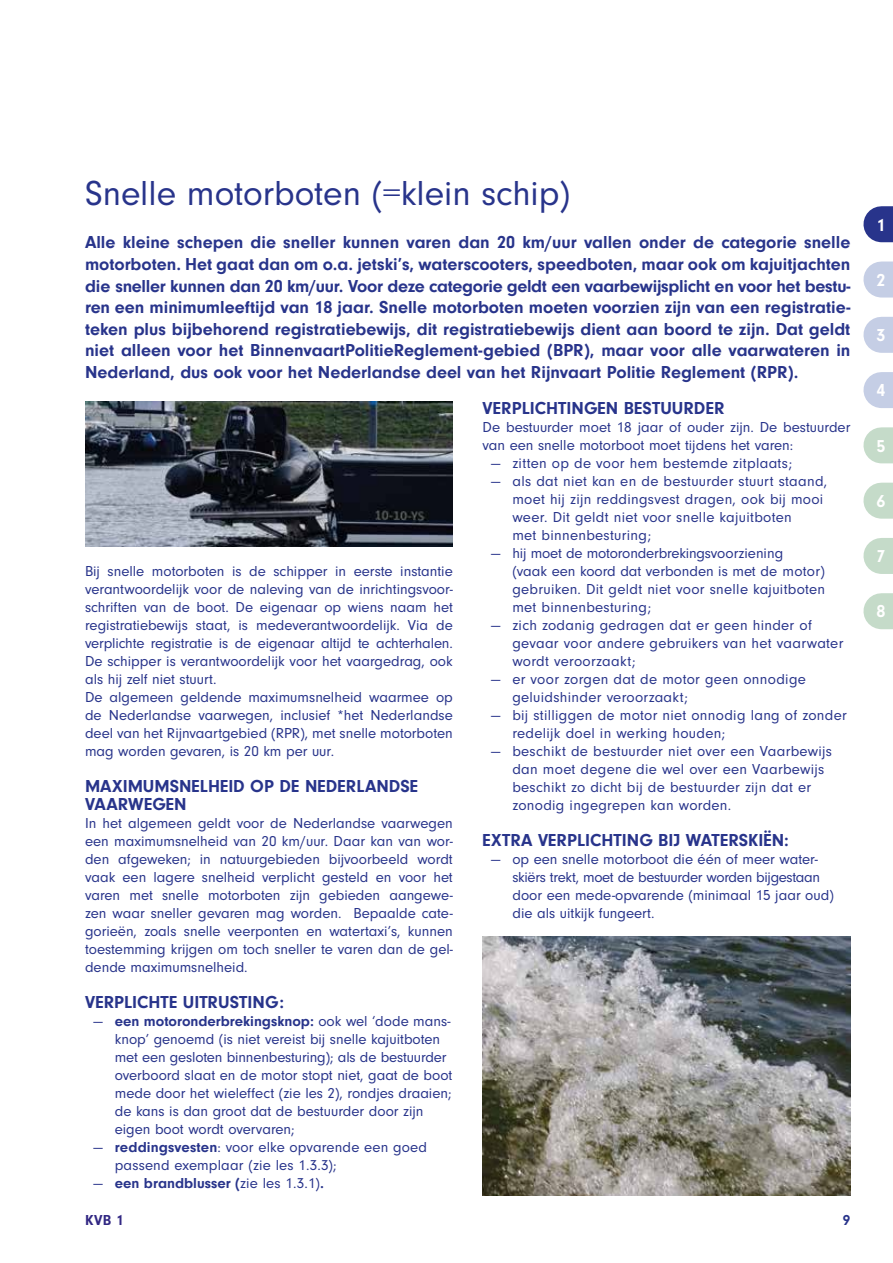
<style>
.page{position:relative;width:893px;height:1263px;background:#fff}
.page>*{position:absolute;margin:0;border:0;box-sizing:border-box;transform-origin:0 0}
.t1{font:36px "Neuzeit Gro";color:#28348b}
.t2{font:700 18px/21.6px "Neuzeit Gro";color:#28348b;text-align:justify}
.t3{font:700 18px "Neuzeit Gro";color:#fff}
.t4{font:15px/18px "Neuzeit Gro";color:#28348b}
.t5{font:15px/18px "Neuzeit Gro";letter-spacing:.02em;color:#28348b}
.t6{font:700 15px "Neuzeit Gro";color:#28348b}
.t7{font:700 15px "Neuzeit Gro";color:#312783}
.s1{font-weight:700}
.s2{font-weight:400}
</style>
<div class="page">
<div style="left:881px;top:206px;width:12px;height:36px;background:#28348b"></div>
<div style="left:881px;top:261px;width:12px;height:36px;background:#c5cee5"></div>
<div style="left:881px;top:317px;width:12px;height:36px;background:#c5cee5"></div>
<div style="left:881px;top:372px;width:12px;height:36px;background:#c5cee5"></div>
<div style="left:881px;top:427px;width:12px;height:36px;background:#c5dbc9"></div>
<div style="left:881px;top:483px;width:12px;height:36px;background:#c5dbc9"></div>
<div style="left:881px;top:538px;width:12px;height:36px;background:#c5dbc9"></div>
<div style="left:881px;top:593px;width:12px;height:36px;background:#c5dbc9"></div>
<img style="left:85px;top:401px;width:368px;height:145px">
<img style="left:483px;top:936px;width:367px;height:260px">
<h1 class="t1" style="left:85px;top:174px;width:487px">Snelle motorboten (=klein schip)</h1>
<p class="t2" style="left:85px;top:232px;width:767px">Alle kleine schepen die sneller kunnen varen dan 20 km/uur vallen onder de categorie snelle motorboten. Het gaat dan om o.a. jetski’s, waterscooters, speedboten, maar ook om kajuitjachten die sneller kunnen dan 20 km/uur. Voor deze categorie geldt een vaarbewijsplicht en voor het bestu&shy;ren een minimumleeftijd van 18 jaar. Snelle motorboten moeten voorzien zijn van een registratie&shy;teken plus bijbehorend registratiebewijs, dit registratiebewijs dient aan boord te zijn. Dat geldt niet alleen voor het BinnenvaartPolitieReglement-gebied (BPR), maar voor alle vaarwateren in Nederland, dus ook voor het Nederlandse deel van het Rijnvaart Politie Reglement (RPR).</p>
<p class="t4" style="left:85px;top:562px;width:369px">Bij snelle motorboten is de schipper in eerste instantie verantwoordelijk voor de naleving van de inrichtingsvoor&shy;schriften van de boot. De eigenaar op wiens naam het registratiebewijs staat, is medeverantwoordelijk. Via de verplichte registratie is de eigenaar altijd te achterhalen.<br>De schipper is verantwoordelijk voor het vaargedrag, ook als hij zelf niet stuurt.<br>De algemeen geldende maximumsnelheid waarmee op de Nederlandse vaarwegen, inclusief *het Nederlandse deel van het Rijnvaartgebied (RPR), met snelle motorboten mag worden gevaren, is 20 km per uur.</p>
<p class="t2" style="left:85px;top:777px;width:334px;line-height:18px">MAXIMUMSNELHEID OP DE NEDERLANDSE<br>VAARWEGEN</p>
<p class="t4" style="left:85px;top:814px;width:369px;text-align:justify">In het algemeen geldt voor de Nederlandse vaarwegen een maximumsnelheid van 20 km/uur. Daar kan van wor&shy;den afgeweken; in natuurgebieden bijvoorbeeld wordt vaak een lagere snelheid verplicht gesteld en voor het varen met snelle motorboten zijn gebieden aangewe&shy;zen waar sneller gevaren mag worden. Bepaalde cate&shy;gorieën, zoals snelle veerponten en watertaxi’s, kunnen toestemming krijgen om toch sneller te varen dan de gel&shy;dende maximumsnelheid.</p>
<p class="t2" style="left:85px;top:991px;width:201px">VERPLICHTE UITRUSTING:</p>
<p class="t4" style="left:115px;top:1012px;width:339px;text-indent:-21px">— <span class="s1">een motoronderbrekingsknop:</span> ook wel ‘dode mans&shy;knop’ genoemd (is niet vereist bij snelle kajuitboten met een gesloten binnenbesturing); als de bestuurder overboord slaat en de motor stopt niet, gaat de boot mede door het wieleffect (zie les 2), rondjes draaien; de kans is dan groot dat de bestuurder door zijn eigen boot wordt overvaren;</p>
<p class="t4" style="left:115px;top:1138px;width:314px;text-indent:-21px">— <span class="s1">reddingsvesten</span>: voor elke opvarende een goed passend exemplaar (zie les 1.3.3);</p>
<p class="t6" style="left:94px;top:1175px;width:232px"><span class="s2">—</span> een brandblusser (<span class="s2">zie les 1.3.1)</span>.</p>
<p class="t2" style="left:483px;top:397px;width:243px">VERPLICHTINGEN BESTUURDER</p>
<p class="t4" style="left:483px;top:418px;width:369px">De bestuurder moet 18 jaar of ouder zijn. De bestuurder van een snelle motorboot moet tijdens het varen:</p>
<p class="t5" style="left:491px;top:454px;width:302px">— zitten op de voor hem bestemde zitplaats;</p>
<p class="t5" style="left:512px;top:472px;width:316px;text-indent:-21px">— als dat niet kan en de bestuurder stuurt staand, moet hij zijn reddingsvest dragen, ook bij mooi weer. Dit geldt niet voor snelle kajuitboten<br>met binnenbesturing;</p>
<p class="t4" style="left:512px;top:544px;width:314px;text-indent:-21px">— hij moet de motoronderbrekingsvoorziening<br>(vaak een koord dat verbonden is met de motor) gebruiken. Dit geldt niet voor snelle kajuitboten met binnenbesturing;</p>
<p class="t5" style="left:512px;top:616px;width:333px;text-indent:-21px">— zich zodanig gedragen dat er geen hinder of gevaar voor andere gebruikers van het vaarwater wordt veroorzaakt;</p>
<p class="t5" style="left:512px;top:670px;width:295px;text-indent:-21px">— er voor zorgen dat de motor geen onnodige geluidshinder veroorzaakt;</p>
<p class="t5" style="left:512px;top:706px;width:336px;text-indent:-21px">— bij stilliggen de motor niet onnodig lang of zonder redelijk doel in werking houden;</p>
<p class="t5" style="left:512px;top:742px;width:321px;text-indent:-21px">— beschikt de bestuurder niet over een Vaarbewijs dan moet degene die wel over een Vaarbewijs beschikt zo dicht bij de bestuurder zijn dat er zonodig ingegrepen kan worden.</p>
<p class="t2" style="left:483px;top:829px;width:308px">EXTRA VERPLICHTING BIJ WATERSKIËN:</p>
<p class="t4" style="left:512px;top:850px;width:323px;text-indent:-21px">— op een snelle motorboot die één of meer water&shy;skiërs trekt, moet de bestuurder worden bijgestaan door een mede-opvarende (minimaal 15 jaar oud) die als uitkijk fungeert.</p>
<p class="t7" style="left:85px;top:1212px;width:40px">KVB 1</p>
<p class="t6" style="left:843px;top:1212px;width:9px">9</p>
<p class="t3" style="left:876px;top:215px;width:10px">1</p>
<p class="t3" style="left:876px;top:270px;width:10px">2</p>
<p class="t3" style="left:876px;top:325px;width:10px">3</p>
<p class="t3" style="left:876px;top:380px;width:10px">4</p>
<p class="t3" style="left:876px;top:435px;width:10px">5</p>
<p class="t3" style="left:876px;top:491px;width:10px">6</p>
<p class="t3" style="left:876px;top:546px;width:10px">7</p>
<p class="t3" style="left:876px;top:601px;width:10px">8</p>
</div>
